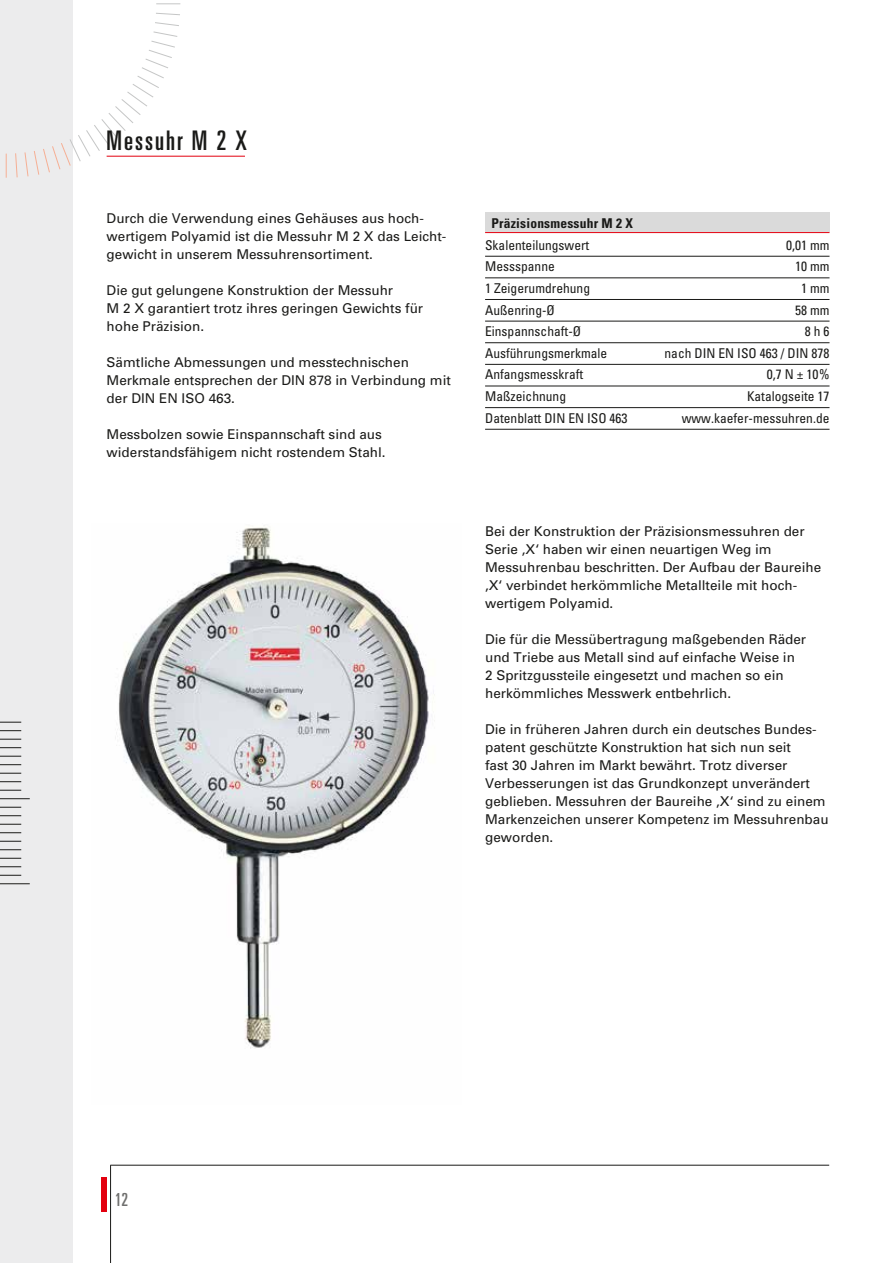
<style>
.page{position:relative;width:893px;height:1263px;background:#fff}
.page>*{position:absolute;margin:0;border:0;box-sizing:border-box;transform-origin:0 0}
.t1{font:ultra-condensed 27px "Univers";letter-spacing:.075em;color:#1a1a18}
.t2{font:ultra-condensed 18px "Univers";color:#6f6f6e}
.t3{font:13.5px/18px "Univers";color:#1a1a18}
.t4{font:condensed 13.5px "Univers";color:#1a1a18}
.t5{font:700 condensed 13.5px "Univers";letter-spacing:.015em;color:#1a1a18}
</style>
<div class="page">
<div style="left:0;top:0;width:72px;height:1263px;background:#ececed"></div>
<div style="left:101px;top:1178px;width:5px;height:34px;background:#e3000f"></div>
<hr style="left:110px;top:1165px;width:1px;height:98px;background:#1a1a18">
<svg style="left:0;top:722px;width:21px;height:1px"></svg>
<svg style="left:0;top:730px;width:21px;height:1px"></svg>
<svg style="left:0;top:739px;width:21px;height:1px"></svg>
<svg style="left:0;top:747px;width:21px;height:1px"></svg>
<svg style="left:0;top:756px;width:21px;height:1px"></svg>
<svg style="left:0;top:764px;width:21px;height:1px"></svg>
<svg style="left:0;top:773px;width:21px;height:1px"></svg>
<svg style="left:0;top:781px;width:21px;height:1px"></svg>
<svg style="left:0;top:790px;width:21px;height:1px"></svg>
<svg style="left:0;top:807px;width:21px;height:1px"></svg>
<svg style="left:0;top:815px;width:21px;height:1px"></svg>
<svg style="left:0;top:824px;width:21px;height:1px"></svg>
<svg style="left:0;top:832px;width:21px;height:1px"></svg>
<svg style="left:0;top:841px;width:21px;height:1px"></svg>
<svg style="left:0;top:849px;width:21px;height:1px"></svg>
<svg style="left:0;top:858px;width:21px;height:1px"></svg>
<svg style="left:0;top:866px;width:21px;height:1px"></svg>
<svg style="left:0;top:875px;width:21px;height:1px"></svg>
<hr style="left:0;top:883px;width:30px;height:1px;background:#1a1a18">
<hr style="left:0;top:798px;width:30px;height:1px;background:#1a1a18">
<hr style="left:110px;top:1165px;width:719px;height:1px;background:#1a1a18">
<img style="left:115px;top:525px;width:320px;height:524px">
<div style="left:485px;top:213px;width:344px;height:19px;background:#dadada"></div>
<hr style="left:485px;top:232px;width:344px;height:1px;background:#e3000f">
<hr style="left:485px;top:256px;width:344px;height:1px;background:#1a1a18">
<hr style="left:485px;top:278px;width:344px;height:1px;background:#1a1a18">
<hr style="left:485px;top:299px;width:344px;height:1px;background:#1a1a18">
<hr style="left:485px;top:321px;width:344px;height:1px;background:#1a1a18">
<hr style="left:485px;top:342px;width:344px;height:1px;background:#1a1a18">
<hr style="left:485px;top:364px;width:344px;height:1px;background:#1a1a18">
<hr style="left:485px;top:386px;width:344px;height:1px;background:#1a1a18">
<hr style="left:485px;top:407px;width:344px;height:1px;background:#1a1a18">
<hr style="left:485px;top:429px;width:344px;height:1px;background:#1a1a18">
<svg style="left:5px;top:3px;width:175px;height:175px"></svg>
<hr style="left:107px;top:156px;width:138px;height:1px;background:#e3000f">
<h1 class="t1" style="left:107px;top:125px;width:142px">Messuhr M 2 X</h1>
<p class="t3" style="left:107px;top:209px;width:341px">Durch die Verwendung eines Gehäuses aus hoch&shy;wertigem Polyamid ist die Messuhr M 2 X das Leicht&shy;gewicht in unserem Messuhrensortiment.</p>
<p class="t3" style="left:107px;top:281px;width:318px">Die gut gelungene Konstruktion der Messuhr<br>M 2 X garantiert trotz ihres geringen Gewichts für hohe Präzision.</p>
<p class="t3" style="left:107px;top:353px;width:346px">Sämtliche Abmessungen und messtechnischen<br>Merkmale entsprechen der DIN 878 in Verbindung mit der DIN EN ISO 463.</p>
<p class="t3" style="left:107px;top:425px;width:281px">Messbolzen sowie Einspannschaft sind aus widerstandsfähigem nicht rostendem Stahl.</p>
<p class="t5" style="left:491px;top:215px;width:143px">Präzisionsmessuhr M 2 X</p>
<p class="t4" style="left:485px;top:236px;width:106px">Skalenteilungswert</p>
<p class="t4" style="left:786px;top:236px;width:45px">0,01 mm</p>
<p class="t4" style="left:485px;top:258px;width:71px">Messspanne</p>
<p class="t4" style="left:795px;top:258px;width:36px">10 mm</p>
<p class="t4" style="left:485px;top:280px;width:106px">1 Zeigerumdrehung</p>
<p class="t4" style="left:801px;top:280px;width:30px">1 mm</p>
<p class="t4" style="left:485px;top:301px;width:71px">Außenring-Ø</p>
<p class="t4" style="left:795px;top:301px;width:36px">58 mm</p>
<p class="t4" style="left:485px;top:323px;width:97px">Einspannschaft-Ø</p>
<p class="t4" style="left:805px;top:323px;width:26px">8 h 6</p>
<p class="t4" style="left:485px;top:344px;width:124px">Ausführungsmerkmale</p>
<p class="t4" style="left:664px;top:344px;width:166px">nach DIN EN ISO 463 / DIN 878</p>
<p class="t4" style="left:485px;top:366px;width:100px">Anfangsmesskraft</p>
<p class="t4" style="left:767px;top:366px;width:64px">0,7 N ± 10%</p>
<p class="t4" style="left:485px;top:388px;width:82px">Maßzeichnung</p>
<p class="t4" style="left:747px;top:388px;width:84px">Katalogseite 17</p>
<p class="t4" style="left:485px;top:409px;width:144px">Datenblatt DIN EN ISO 463</p>
<p class="t4" style="left:682px;top:409px;width:149px">www.kaefer-messuhren.de</p>
<p class="t3" style="left:485px;top:522px;width:338px">Bei der Konstruktion der Präzisionsmessuhren der Serie ‚X‘ haben wir einen neuartigen Weg im Messuhrenbau beschritten. Der Aufbau der Baureihe ‚X‘ verbindet herkömmliche Metallteile mit hoch&shy;wertigem Polyamid.</p>
<p class="t3" style="left:485px;top:630px;width:323px">Die für die Messübertragung maßgebenden Räder und Triebe aus Metall sind auf einfache Weise in<br>2 Spritzgussteile eingesetzt und machen so ein herkömmliches Messwerk entbehrlich.</p>
<p class="t3" style="left:485px;top:720px;width:345px">Die in früheren Jahren durch ein deutsches Bundes&shy;patent geschützte Konstruktion hat sich nun seit<br>fast 30 Jahren im Markt bewährt. Trotz diverser Verbesserungen ist das Grundkonzept unverändert geblieben. Messuhren der Baureihe ‚X‘ sind zu einem Markenzeichen unserer Kompetenz im Messuhrenbau geworden.</p>
<h2 class="t2" style="left:115px;top:1189px;width:15px">12</h2>
</div>
